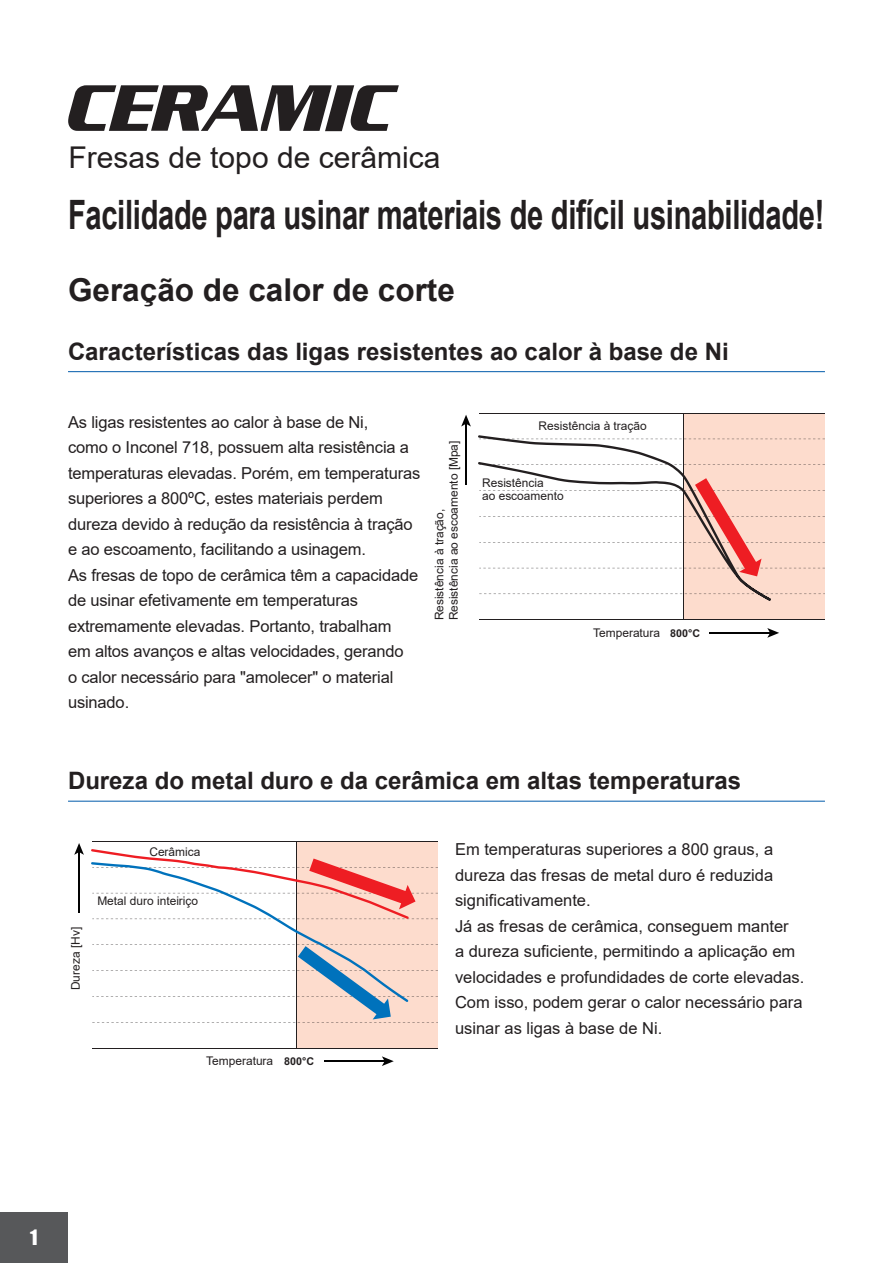
<style>
.page{position:relative;width:893px;height:1263px;background:#fff}
.page>*{position:absolute;margin:0;border:0;box-sizing:border-box;transform-origin:0 0}
.t1{font:72px "MMC English Logo";letter-spacing:-.1em;color:#231f20}
.t2{font:700 40.5px "Arial";letter-spacing:-.01em;color:#231f20;scale:.72 1}
.t3{font:700 31.5px "Arial";color:#231f20}
.t4{font:30px "Arial";color:#231f20}
.t5{font:700 24px "Arial";color:#231f20}
.t6{font:19.5px "Impact";color:#fff}
.t7{font:16.5px/25.5px "Arial";letter-spacing:-.01em;color:#231f20}
.t8{font:12px/13.2px "Arial";color:#231f20}
.t9{font:700 10.8px "Arial";color:#231f20}
</style>
<div class="page">
<div style="left:0;top:1212px;width:68px;height:51px;background:#57585a"></div>
<div style="left:683px;top:413px;width:142px;height:207px;background:#fddccd"></div>
<hr style="left:683px;top:413px;width:1px;height:207px;background:#231f20">
<hr style="left:479px;top:619px;width:346px;height:1px;background:#231f20">
<svg style="left:771px;top:439px;width:54px;height:1px"></svg>
<hr style="left:479px;top:413px;width:346px;height:1px;background:#231f20">
<svg style="left:771px;top:594px;width:49px;height:1px"></svg>
<hr style="left:709px;top:632px;width:62px;height:1px;background:#030303">
<svg style="left:767px;top:628px;width:12px;height:10px"></svg>
<hr style="left:465px;top:423px;width:2px;height:61px;background:#030303">
<svg style="left:461px;top:415px;width:10px;height:12px"></svg>
<svg style="left:771px;top:490px;width:54px;height:79px"></svg>
<svg style="left:478px;top:435px;width:293px;height:166px"></svg>
<div style="left:296px;top:841px;width:142px;height:207px;background:#fddccd"></div>
<hr style="left:296px;top:841px;width:1px;height:207px;background:#231f20">
<hr style="left:92px;top:1048px;width:346px;height:1px;background:#231f20">
<hr style="left:92px;top:841px;width:346px;height:1px;background:#231f20">
<hr style="left:324px;top:1060px;width:61px;height:2px;background:#030303">
<svg style="left:382px;top:1056px;width:12px;height:10px"></svg>
<hr style="left:78px;top:851px;width:2px;height:62px;background:#030303">
<svg style="left:74px;top:843px;width:10px;height:12px"></svg>
<svg style="left:91px;top:849px;width:347px;height:174px"></svg>
<hr style="left:68px;top:371px;width:757px;height:1px;background:#015aaa">
<hr style="left:68px;top:801px;width:757px;height:1px;background:#015aaa">
<h1 class="t1" style="left:60px;top:73px;width:335px">CERAMIC</h1>
<h3 class="t4" style="left:69px;top:137px;width:373px">Fresas de topo de cerâmica</h3>
<h2 class="t2" style="left:68px;top:186px;width:1052px">Facilidade para usinar materiais de difícil usinabilidade!</h2>
<h3 class="t3" style="left:68px;top:267px;width:388px">Geração de calor de corte</h3>
<h3 class="t5" style="left:68px;top:335px;width:662px">Características das ligas resistentes ao calor à base de Ni</h3>
<p class="t7" style="left:68px;top:409px;width:354px">As ligas resistentes ao calor à base de Ni,<br>como o Inconel 718, possuem alta resistência a temperaturas elevadas. Porém, em temperaturas superiores a 800ºC, estes materiais perdem dureza devido à redução da resistência à tração e ao escoamento, facilitando a usinagem.<br>As fresas de topo de cerâmica têm a capacidade de usinar efetivamente em temperaturas extremamente elevadas. Portanto, trabalham<br>em altos avanços e altas velocidades, gerando<br>o calor necessário para "amolecer" o material usinado.</p>
<p class="t8" style="left:432px;top:620px;width:181px;line-height:14.4px;rotate:-90deg">Resistência à tração,<br>Resistência ao escoamento [Mpa]</p>
<p class="t8" style="left:539px;top:419px;width:110px">Resistência à tração</p>
<p class="t8" style="left:482px;top:476px;width:83px">Resistência<br>ao escoamento</p>
<p class="t8" style="left:593px;top:626px;width:69px">Temperatura</p>
<p class="t9" style="left:670px;top:626px;width:31px">800°C</p>
<h3 class="t5" style="left:68px;top:764px;width:675px">Dureza do metal duro e da cerâmica em altas temperaturas</h3>
<p class="t8" style="left:149px;top:845px;width:53px">Cerâmica</p>
<p class="t8" style="left:69px;top:990px;width:65px;rotate:-90deg">Dureza [Hv]</p>
<p class="t8" style="left:97px;top:894px;width:102px">Metal duro inteiriço</p>
<p class="t8" style="left:206px;top:1054px;width:69px">Temperatura</p>
<p class="t9" style="left:284px;top:1054px;width:31px">800°C</p>
<p class="t7" style="left:455px;top:836px;width:351px">Em temperaturas superiores a 800 graus, a dureza das fresas de metal duro é reduzida significativamente.<br>Já as fresas de cerâmica, conseguem manter<br>a dureza suficiente, permitindo a aplicação em velocidades e profundidades de corte elevadas.<br>Com isso, podem gerar o calor necessário para usinar as ligas à base de Ni.</p>
<p class="t6" style="left:30px;top:1222px;width:9px">1</p>
</div>
